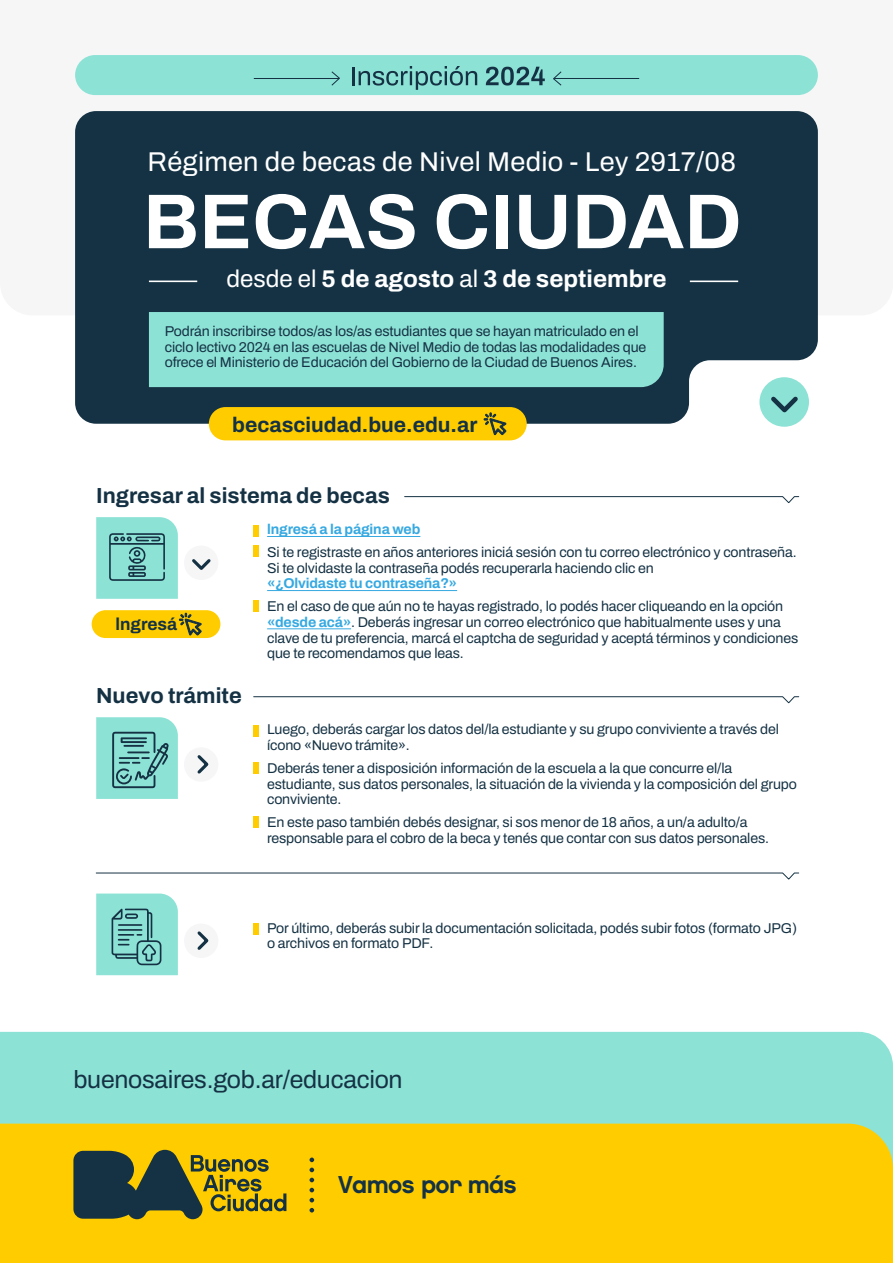
<style>
.page{position:relative;width:893px;height:1263px;background:#fff}
.page>*{position:absolute;margin:0;border:0;box-sizing:border-box;transform-origin:0 0}
.t1{font:700 77.7px "Archivo";color:#fff}
.t2{font:27.15px "Archivo";letter-spacing:.01em;color:#fff}
.t3{font:24.9px "Archivo";letter-spacing:-.01em;color:#153244}
.t4{font:24.45px "Chalet New York Nineteen Eighty";letter-spacing:-.025em;color:#143244}
.t5{font:700 24.15px "Archivo";color:#fff}
.t6{font:700 21.75px "Archivo";color:#153244}
.t7{font:700 21.15px "Archivo";color:#153244}
.t8{font:700 17.25px "Archivo";color:#153244}
.t9{font:14.25px/15.8px "Archivo";letter-spacing:-.01em;color:#153244}
.t10{font:700 14.25px "Archivo";letter-spacing:-.01em;color:#36a9e1}
.s1{font-weight:400}
.s2{font-weight:700;color:#36a9e1}
</style>
<div class="page">
<div style="left:0;top:1032px;width:893px;height:91px;background:#8de2d6"></div>
<div style="left:0;top:1123px;width:893px;height:140px;background:#fc0"></div>
<svg style="left:73px;top:1150px;width:213px;height:69px;background:#777227"></svg>
<svg style="left:310px;top:1157px;width:4px;height:15px"></svg>
<svg style="left:310px;top:1178px;width:4px;height:4px"></svg>
<svg style="left:310px;top:1188px;width:4px;height:4px"></svg>
<svg style="left:310px;top:1198px;width:4px;height:4px"></svg>
<svg style="left:310px;top:1208px;width:4px;height:4px"></svg>
<div style="left:75px;top:111px;width:743px;height:313px;background:#153244"></div>
<div style="left:75px;top:55px;width:743px;height:40px;background:#8de2d6;border-radius:20px"></div>
<div style="left:759px;top:377px;width:50px;height:50px;background:#8de2d6;border-radius:50%"></div>
<svg style="left:771px;top:396px;width:27px;height:17px"></svg>
<svg style="left:352px;top:66px;width:125px;height:24px"></svg>
<svg style="left:486px;top:67px;width:59px;height:19px"></svg>
<svg style="left:331px;top:71px;width:9px;height:15px"></svg>
<hr style="left:254px;top:78px;width:85px;height:1px;background:#153244">
<svg style="left:553px;top:71px;width:9px;height:15px"></svg>
<hr style="left:554px;top:78px;width:85px;height:1px;background:#153244">
<hr style="left:149px;top:281px;width:48px;height:1px;background:#fff">
<hr style="left:690px;top:281px;width:48px;height:1px;background:#fff">
<div style="left:149px;top:312px;width:515px;height:75px;background:#8de2d6"></div>
<hr style="left:267px;top:536px;width:153px;height:1px;background:#36a9e1">
<hr style="left:267px;top:590px;width:190px;height:1px;background:#36a9e1">
<hr style="left:267px;top:628px;width:84px;height:1px;background:#36a9e1">
<div style="left:209px;top:407px;width:318px;height:33px;background:#fc0;border-radius:17px"></div>
<svg style="left:483px;top:412px;width:24px;height:24px"></svg>
<div style="left:92px;top:610px;width:128px;height:28px;background:#fc0;border-radius:14px"></div>
<svg style="left:179px;top:612px;width:23px;height:24px"></svg>
<svg style="left:404px;top:496px;width:395px;height:7px"></svg>
<div style="left:254px;top:525px;width:5px;height:12px;background:#fc0"></div>
<div style="left:254px;top:546px;width:5px;height:11px;background:#fc0"></div>
<div style="left:254px;top:600px;width:5px;height:12px;background:#fc0"></div>
<svg style="left:253px;top:696px;width:546px;height:8px"></svg>
<div style="left:254px;top:725px;width:5px;height:12px;background:#fc0"></div>
<div style="left:254px;top:762px;width:5px;height:12px;background:#fc0"></div>
<div style="left:254px;top:816px;width:5px;height:12px;background:#fc0"></div>
<svg style="left:95px;top:872px;width:704px;height:8px"></svg>
<div style="left:254px;top:923px;width:5px;height:12px;background:#fc0"></div>
<svg style="left:96px;top:717px;width:82px;height:82px;background:#7ecac2"></svg>
<div style="left:184px;top:546px;width:34px;height:34px;background:#f6f6f6;border-radius:50%"></div>
<svg style="left:192px;top:559px;width:19px;height:11px"></svg>
<div style="left:184px;top:747px;width:34px;height:35px;background:#f6f6f6;border-radius:50%"></div>
<svg style="left:197px;top:755px;width:12px;height:19px"></svg>
<div style="left:184px;top:923px;width:34px;height:35px;background:#f6f6f6;border-radius:50%"></div>
<svg style="left:197px;top:931px;width:12px;height:19px"></svg>
<svg style="left:96px;top:893px;width:82px;height:82px;background:#82cfc6"></svg>
<svg style="left:96px;top:517px;width:82px;height:82px;background:#81cec5"></svg>
<h2 class="t2" style="left:148px;top:142px;width:590px">Régimen de becas de Nivel Medio - Ley 2917/08</h2>
<h1 class="t1" style="left:143px;top:163px;width:600px">BECAS CIUDAD</h1>
<h3 class="t5" style="left:226px;top:260px;width:442px"><span class="s1">desde el</span> 5 de agosto <span class="s1">al</span> 3 de septiembre</h3>
<p class="t9" style="left:165px;top:323px;width:483px">Podrán inscribirse todos/as los/as estudiantes que se hayan matriculado en el ciclo lectivo 2024 en las escuelas de Nivel Medio de todas las modalidades que ofrece el Ministerio de Educación del Gobierno de la Ciudad de Buenos Aires.</p>
<h3 class="t7" style="left:232px;top:409px;width:247px">becasciudad.bue.edu.ar</h3>
<h3 class="t6" style="left:96px;top:479px;width:295px">Ingresar al sistema de becas</h3>
<p class="t8" style="left:116px;top:611px;width:63px">lngresá</p>
<h3 class="t6" style="left:96px;top:679px;width:147px">Nuevo trámite</h3>
<p class="t10" style="left:267px;top:519px;width:155px">lngresá a la página web</p>
<p class="t9" style="left:267px;top:544px;width:531px">Si te registraste en años anteriores iniciá sesión con tu correo electrónico y contraseña.<br>Si te olvidaste la contraseña podés recuperarla haciendo clic en</p>
<p class="t10" style="left:267px;top:573px;width:192px">«¿Olvidaste tu contraseña?»</p>
<p class="t9" style="left:267px;top:598px;width:533px">En el caso de que aún no te hayas registrado, lo podés hacer cliqueando en la opción <span class="s2">«desde acá»</span>. Deberás ingresar un correo electrónico que habitualmente uses y una clave de tu preferencia, marcá el captcha de seguridad y aceptá términos y condiciones que te recomendamos que leas.</p>
<p class="t9" style="left:267px;top:722px;width:513px">Luego, deberás cargar los datos del/la estudiante y su grupo conviviente a través del ícono «Nuevo trámite».</p>
<p class="t9" style="left:267px;top:760px;width:531px">Deberás tener a disposición información de la escuela a la que concurre el/la estudiante, sus datos personales, la situación de la vivienda y la composición del grupo conviviente.</p>
<p class="t9" style="left:267px;top:814px;width:503px">En este paso también debés designar, si sos menor de 18 años, a un/a adulto/a responsable para el cobro de la beca y tenés que contar con sus datos personales.</p>
<p class="t9" style="left:267px;top:920px;width:531px">Por último, deberás subir la documentación solicitada, podés subir fotos (formato JPG) o archivos en formato PDF.</p>
<h3 class="t3" style="left:73px;top:1061px;width:331px">buenosaires.gob.ar/educacion</h3>
<h3 class="t4" style="left:338px;top:1170px;width:180px">Vamos por más</h3>
</div>
